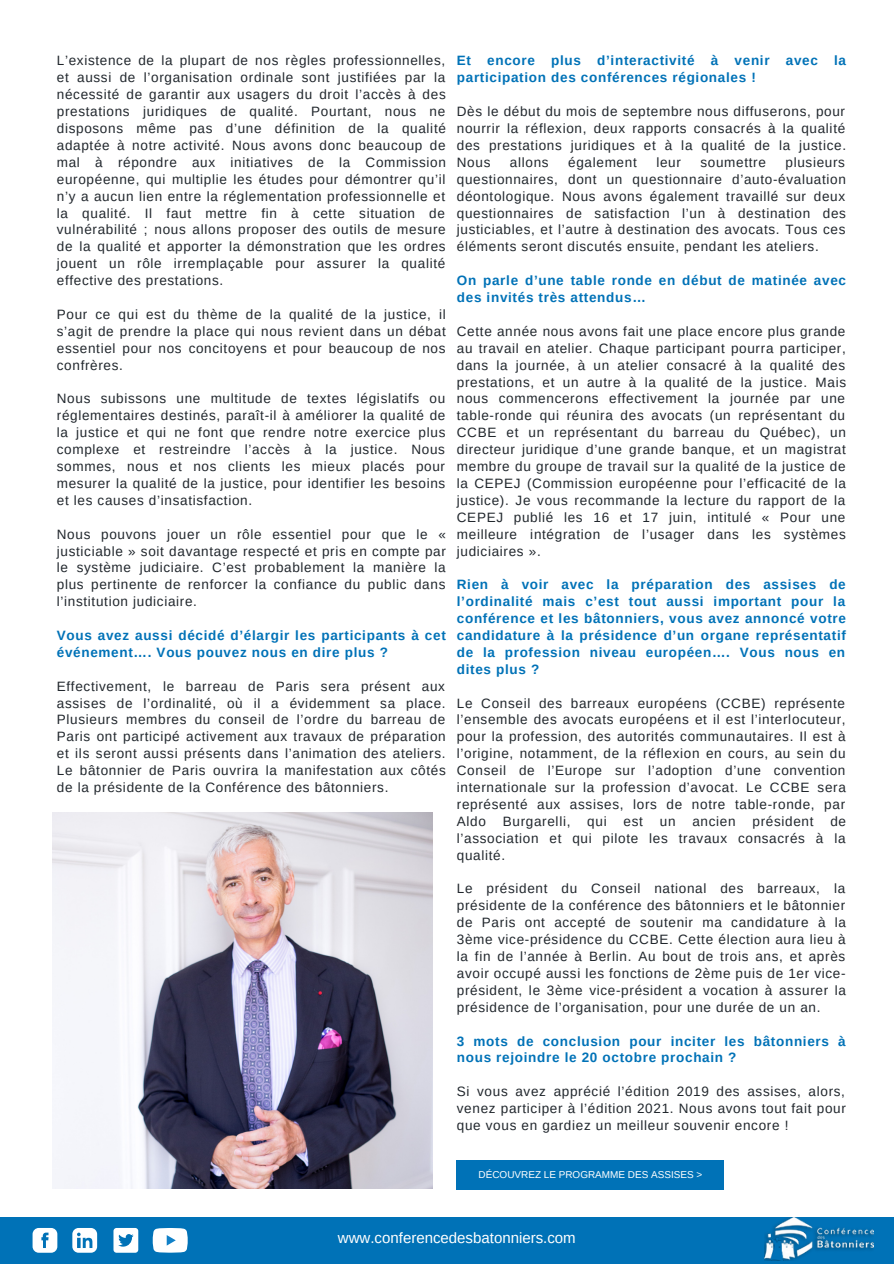
<style>
.page{position:relative;width:894px;height:1264px;background:#fff}
.page>*{position:absolute;margin:0;border:0;box-sizing:border-box;transform-origin:0 0}
.t1{font:15px "Arimo";color:#fff}
.t2{font:13.5px/17px "Arimo";letter-spacing:.05em;color:#21272d;text-align:justify}
.t3{font:700 13.5px/17px "Arimo";letter-spacing:.05em;color:#0072b7}
.t4{font:9.9px "Arimo";color:#fff}
</style>
<div class="page">
<div style="left:0;top:1217px;width:893px;height:46px;background:#0072b7"></div>
<img style="left:52px;top:812px;width:380px;height:376px">
<div style="left:457px;top:1160px;width:266px;height:29px;background:#0072b7"></div>
<svg style="left:33px;top:1228px;width:24px;height:24px"></svg>
<svg style="left:72px;top:1228px;width:25px;height:24px"></svg>
<svg style="left:113px;top:1228px;width:25px;height:24px"></svg>
<svg style="left:153px;top:1228px;width:35px;height:24px"></svg>
<img style="left:764px;top:1217px;width:108px;height:43px">
<p class="t2" style="left:57px;top:52px;width:390px">L’existence de la plupart de nos règles professionnelles, et aussi de l’organisation ordinale sont justifiées par la nécessité de garantir aux usagers du droit l’accès à des prestations juridiques de qualité. Pourtant, nous ne disposons même pas d’une définition de la qualité adaptée à notre activité. Nous avons donc beaucoup de mal à répondre aux initiatives de la Commission européenne, qui multiplie les études pour démontrer qu’il n’y a aucun lien entre la réglementation professionnelle et la qualité. Il faut mettre fin à cette situation de vulnérabilité ; nous allons proposer des outils de mesure de la qualité et apporter la démonstration que les ordres jouent un rôle irremplaçable pour assurer la qualité effective des prestations.</p>
<p class="t2" style="left:57px;top:306px;width:390px">Pour ce qui est du thème de la qualité de la justice, il s’agit de prendre la place qui nous revient dans un débat essentiel pour nos concitoyens et pour beaucoup de nos confrères.</p>
<p class="t2" style="left:57px;top:390px;width:390px">Nous subissons une multitude de textes législatifs ou réglementaires destinés, paraît-il à améliorer la qualité de la justice et qui ne font que rendre notre exercice plus complexe et restreindre l’accès à la justice. Nous sommes, nous et nos clients les mieux placés pour mesurer la qualité de la justice, pour identifier les besoins et les causes d’insatisfaction.</p>
<p class="t2" style="left:57px;top:525px;width:390px">Nous pouvons jouer un rôle essentiel pour que le « justiciable » soit davantage respecté et pris en compte par le système judiciaire. C’est probablement la manière la plus pertinente de renforcer la confiance du public dans l’institution judiciaire.</p>
<p class="t3" style="left:57px;top:627px;width:390px">Vous avez aussi décidé d’élargir les participants à cet événement…. Vous pouvez nous en dire plus ?</p>
<p class="t2" style="left:57px;top:677px;width:390px">Effectivement, le barreau de Paris sera présent aux assises de l’ordinalité, où il a évidemment sa place.<br>Plusieurs membres du conseil de l’ordre du barreau de Paris ont participé activement aux travaux de préparation et ils seront aussi présents dans l’animation des ateliers.<br>Le bâtonnier de Paris ouvrira la manifestation aux côtés de la présidente de la Conférence des bâtonniers.</p>
<p class="t3" style="left:456px;top:52px;width:390px">Et encore plus d’interactivité à venir avec la participation des conférences régionales !</p>
<p class="t2" style="left:456px;top:103px;width:390px">Dès le début du mois de septembre nous diffuserons, pour nourrir la réflexion, deux rapports consacrés à la qualité des prestations juridiques et à la qualité de la justice.<br>Nous</p>
<p class="t2" style="left:510px;top:154px;width:40px">allons</p>
<p class="t2" style="left:568px;top:154px;width:70px">également</p>
<p class="t2" style="left:656px;top:154px;width:26px">leur</p>
<p class="t2" style="left:700px;top:154px;width:67px">soumettre</p>
<p class="t2" style="left:456px;top:154px;width:390px;text-indent:328px">plusieurs questionnaires, dont un questionnaire d’auto-évaluation déontologique. Nous avons également travaillé sur deux questionnaires de satisfaction l’un à destination des justiciables, et l’autre à destination des avocats. Tous ces éléments seront discutés ensuite, pendant les ateliers.</p>
<p class="t3" style="left:456px;top:272px;width:390px">On parle d’une table ronde en début de matinée avec des invités très attendus…</p>
<p class="t2" style="left:456px;top:323px;width:390px">Cette année nous avons fait une place encore plus grande au travail en atelier. Chaque participant pourra participer, dans la journée, à un atelier consacré à la qualité des prestations, et un autre à la qualité de la justice. Mais nous commencerons effectivement la journée par une table-ronde qui réunira des avocats (un représentant du CCBE et un représentant du barreau du Québec), un directeur juridique d’une grande banque, et un magistrat membre du groupe de travail sur la qualité de la justice de la CEPEJ (Commission européenne pour l’efficacité de la justice). Je vous recommande la lecture du rapport de la CEPEJ publié les 16 et 17 juin, intitulé « Pour une meilleure intégration de l’usager dans les systèmes judiciaires ».</p>
<p class="t3" style="left:456px;top:576px;width:390px;text-align:justify">Rien à voir avec la préparation des assises de l’ordinalité mais c’est tout aussi important pour la conférence et les bâtonniers, vous avez annoncé votre candidature à la présidence d’un organe représentatif de la profession niveau européen…. Vous nous en dites plus ?</p>
<p class="t2" style="left:456px;top:694px;width:390px">Le Conseil des barreaux européens (CCBE) représente l’ensemble des avocats européens et il est l’interlocuteur, pour la profession, des autorités communautaires. Il est à l’origine, notamment, de la réflexion en cours, au sein du Conseil de l’Europe sur l’adoption d’une convention internationale sur la profession d’avocat. Le CCBE sera représenté aux assises, lors de notre table-ronde, par Aldo Burgarelli, qui est un ancien président de l’association et qui pilote les travaux consacrés à la qualité.</p>
<p class="t2" style="left:456px;top:880px;width:390px">Le président du Conseil national des barreaux, la présidente de la conférence des bâtonniers et le bâtonnier de Paris ont accepté de soutenir ma candidature à la 3ème vice-présidence du CCBE. Cette élection aura lieu à la fin de l’année à Berlin. Au bout de trois ans, et après avoir occupé aussi les fonctions de 2ème puis de 1er vice&shy;président, le 3ème vice-président a vocation à assurer la présidence de l’organisation, pour une durée de un an.</p>
<p class="t3" style="left:456px;top:1032px;width:390px">3 mots de conclusion pour inciter les bâtonniers à nous rejoindre le 20 octobre prochain ?</p>
<p class="t2" style="left:456px;top:1083px;width:390px">Si vous avez apprécié l’édition 2019 des assises, alors, venez participer à l’édition 2021. Nous avons tout fait pour que vous en gardiez un meilleur souvenir encore !</p>
<p class="t4" style="left:478px;top:1169px;width:225px">DÉCOUVREZ LE PROGRAMME DES ASSISES &gt;</p>
<p class="t1" style="left:338px;top:1229px;width:239px">www.conferencedesbatonniers.com</p>
</div>
